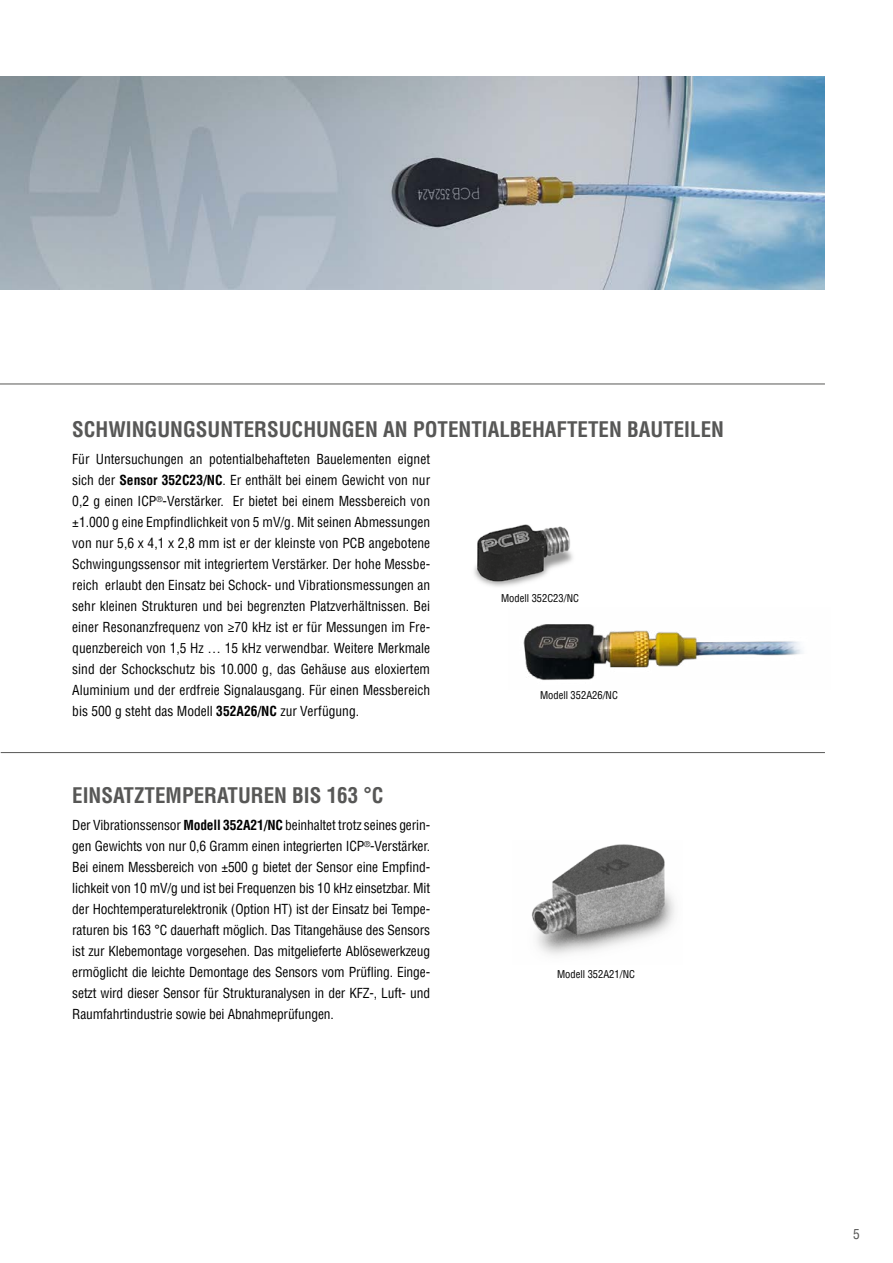
<style>
.page{position:relative;width:893px;height:1263px;background:#fff}
.page>*{position:absolute;margin:0;border:0;box-sizing:border-box;transform-origin:0 0}
.t1{font:700 condensed 21px "Helvetica LT Pro";color:#575756}
.t2{font:condensed 13.5px/21px "Helvetica LT Pro";letter-spacing:-.01em;color:#000;text-align:justify}
.t3{font:condensed 13.5px "Helvetica LT Pro";color:#575756}
.t4{font:condensed 10.5px "Helvetica LT Pro";color:#000}
.s1{font-weight:700}
</style>
<div class="page">
<hr style="left:0;top:384px;width:825px;height:1px;background:#575756">
<img style="left:0;top:77px;width:825px;height:212px">
<img style="left:531px;top:844px;width:144px;height:111px">
<hr style="left:1px;top:752px;width:824px;height:1px;background:#575756">
<img style="left:474px;top:524px;width:99px;height:63px">
<img style="left:523px;top:624px;width:280px;height:56px">
<h1 class="t1" style="left:72px;top:415px;width:653px">SCHWINGUNGSUNTERSUCHUNGEN AN POTENTIALBEHAFTETEN BAUTEILEN</h1>
<p class="t2" style="left:72px;top:449px;width:359px">Für Untersuchungen an potentialbehafteten Bauelementen eignet sich der <span class="s1">Sensor 352C23/NC</span>. Er enthält bei einem Gewicht von nur 0,2 g einen ICP<sup>®</sup>-Verstärker. Er bietet bei einem Messbereich von ±1.000 g eine Empfindlichkeit von 5 mV/g. Mit seinen Abmessungen von nur 5,6 x 4,1 x 2,8 mm ist er der kleinste von PCB angebotene Schwingungssensor mit integriertem Verstärker. Der hohe Messbe&shy;reich erlaubt den Einsatz bei Schock- und Vibrationsmessungen an sehr kleinen Strukturen und bei begrenzten Platzverhältnissen. Bei einer Resonanzfrequenz von ≥70 kHz ist er für Messungen im Fre&shy;quenzbereich von 1,5 Hz … 15 kHz verwendbar. Weitere Merkmale sind der Schockschutz bis 10.000 g, das Gehäuse aus eloxiertem Aluminium und der erdfreie Signalausgang. Für einen Messbereich bis 500 g steht das Modell <span class="s1">352A26/NC</span> zur Verfügung.</p>
<h1 class="t1" style="left:72px;top:781px;width:313px">EINSATZTEMPERATUREN BIS 163 °C</h1>
<p class="t2" style="left:72px;top:815px;width:359px">Der Vibrationssensor <span class="s1">Modell 352A21/NC</span> beinhaltet trotz seines gerin&shy;gen Gewichts von nur 0,6 Gramm einen integrierten ICP<sup>®</sup>-Verstärker.<br>Bei einem Messbereich von ±500 g bietet der Sensor eine Empfind&shy;lichkeit von 10 mV/g und ist bei Frequenzen bis 10 kHz einsetzbar. Mit der Hochtemperaturelektronik (Option HT) ist der Einsatz bei Tempe&shy;raturen bis 163 °C dauerhaft möglich. Das Titangehäuse des Sensors ist zur Klebemontage vorgesehen. Das mitgelieferte Ablösewerkzeug ermöglicht die leichte Demontage des Sensors vom Prüfling. Einge&shy;setzt wird dieser Sensor für Strukturanalysen in der KFZ-, Luft- und Raumfahrtindustrie sowie bei Abnahmeprüfungen.</p>
<p class="t4" style="left:501px;top:591px;width:79px">Modell 352C23/NC</p>
<p class="t4" style="left:540px;top:689px;width:79px">Modell 352A26/NC</p>
<p class="t4" style="left:557px;top:968px;width:79px">Modell 352A21/NC</p>
<p class="t3" style="left:853px;top:1225px;width:8px">5</p>
</div>
